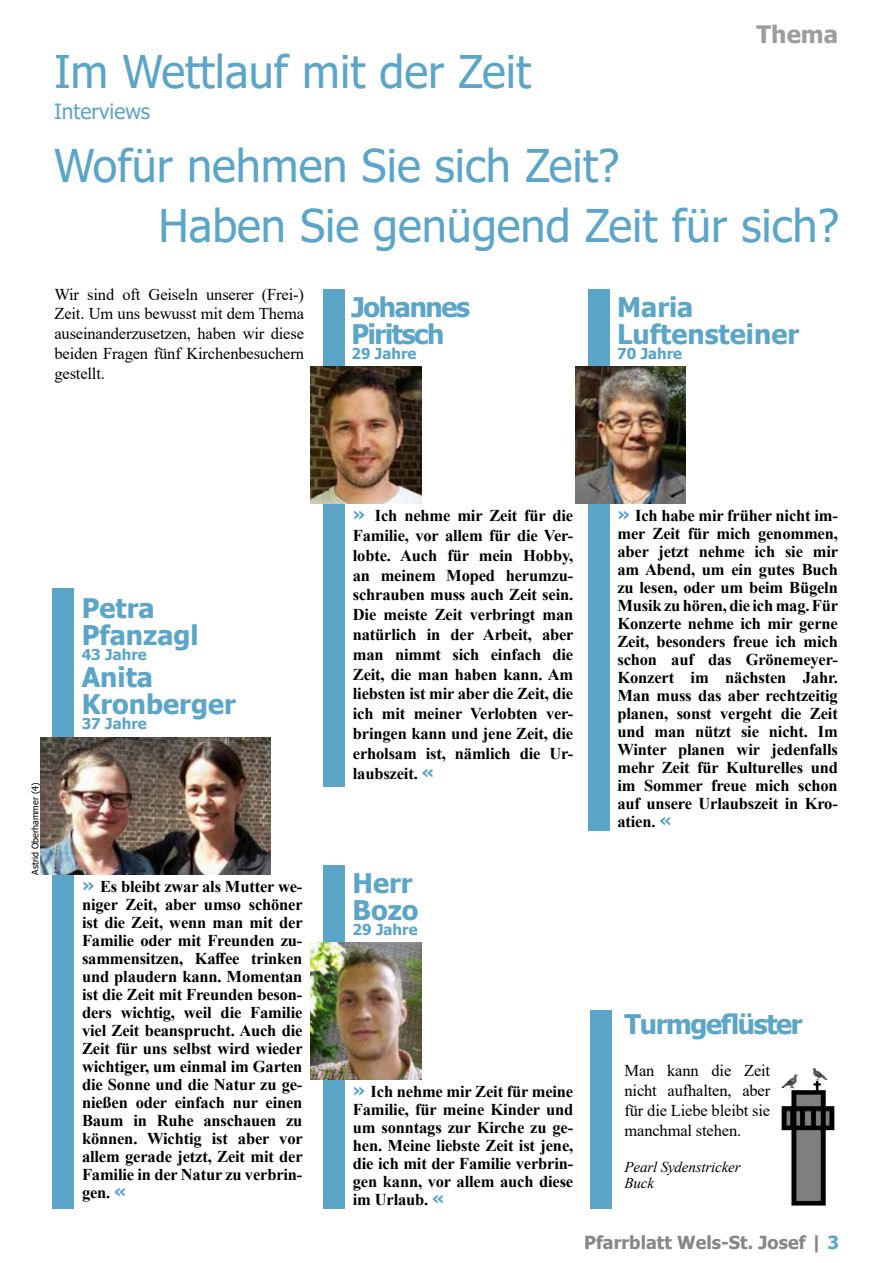
<style>
.page{position:relative;width:893px;height:1263px;background:#fff}
.page>*{position:absolute;margin:0;border:0;box-sizing:border-box;transform-origin:0 0}
.t1{font:45px/59.2px "Tahoma";color:#5ba5c8}
.t2{font:700 27px/27px "Tahoma";color:#5ba5c8}
.t3{font:700 27px/27px "Tahoma";letter-spacing:-.05em;color:#5ba5c8}
.t4{font:700 24px "Tahoma";color:#9d9d9c}
.t5{font:21px "Tahoma";color:#5ba5c8}
.t6{font:700 18px "Tahoma";color:#878787}
.t7{font:700 16.5px/18px "Times New Roman";letter-spacing:-.01em;color:#000;text-align:justify}
.t8{font:16.5px/19.8px "Times New Roman";letter-spacing:-.01em;color:#000;text-align:justify}
.t9{font:700 15px "Tahoma";color:#5ba5c8}
.t10{font:italic 15px/16.5px "Times New Roman";letter-spacing:-.01em;color:#000}
.t11{font:9px "Tahoma";color:#000}
.s1{font-family:"Tahoma";font-size:18px;color:#5ba5c8}
.s2{color:#5ba5c8}
</style>
<div class="page">
<img style="left:781px;top:1068px;width:54px;height:138px">
<div style="left:590px;top:1011px;width:21px;height:198px;background:#5ba5c8"></div>
<div style="left:323px;top:289px;width:22px;height:498px;background:#5ba5c8"></div>
<img style="left:311px;top:366px;width:110px;height:138px">
<div style="left:323px;top:865px;width:22px;height:344px;background:#5ba5c8"></div>
<img style="left:311px;top:942px;width:110px;height:137px">
<div style="left:52px;top:588px;width:22px;height:621px;background:#5ba5c8"></div>
<img style="left:40px;top:738px;width:230px;height:137px">
<div style="left:588px;top:289px;width:21px;height:542px;background:#5ba5c8"></div>
<img style="left:575px;top:366px;width:111px;height:137px">
<h1 class="t1" style="left:54px;top:45px;width:479px">Im Wettlauf mit der Zeit</h1>
<p class="t5" style="left:54px;top:97px;width:98px">Interviews</p>
<h3 class="t4" style="left:757px;top:17px;width:83px">Thema</h3>
<h1 class="t1" style="left:158px;top:139px;width:682px;text-indent:-104px">Wofür nehmen Sie sich Zeit?<br>Haben Sie genügend Zeit für sich?</h1>
<p class="t8" style="left:54px;top:284px;width:251px">Wir sind oft Geiseln unserer (Frei-)<br>Zeit. Um uns bewusst mit dem Thema auseinanderzusetzen, haben wir diese beiden Fragen fünf Kirchenbesuchern gestellt.</p>
<h2 class="t3" style="left:351px;top:295px;width:120px">Johannes<br>Piritsch</h2>
<p class="t9" style="left:351px;top:343px;width:67px">29 Jahre</p>
<h2 class="t2" style="left:617px;top:295px;width:183px">Maria<br>Luftensteiner</h2>
<p class="t9" style="left:617px;top:343px;width:67px">70 Jahre</p>
<p class="t11" style="left:29px;top:875px;width:94px;rotate:-90deg">Astrid Oberhammer (4)</p>
<h2 class="t2" style="left:82px;top:595px;width:119px">Petra<br>Pfanzagl</h2>
<p class="t9" style="left:82px;top:644px;width:67px">43 Jahre</p>
<h2 class="t2" style="left:82px;top:664px;width:156px">Anita<br>Kronberger</h2>
<p class="t9" style="left:82px;top:713px;width:67px">37 Jahre</p>
<p class="t7" style="left:82px;top:877px;width:222px"><span class="s1">»</span> Es bleibt zwar als Mutter we&shy;niger Zeit, aber umso schöner ist die Zeit, wenn man mit der Familie oder mit Freunden zu&shy;sammensitzen, Kaffee trinken und plaudern kann. Momentan ist die Zeit mit Freunden beson&shy;ders wichtig, weil die Familie viel Zeit beansprucht. Auch die Zeit für uns selbst wird wieder wichtiger, um einmal im Garten die Sonne und die Natur zu ge&shy;nießen oder einfach nur einen Baum in Ruhe anschauen zu können. Wichtig ist aber vor allem gerade jetzt, Zeit mit der Familie in der Natur zu verbrin&shy;gen. <span class="s1">«</span></p>
<p class="t7" style="left:353px;top:505px;width:222px;line-height:19.8px"><span class="s1">»</span> Ich nehme mir Zeit für die Familie, vor allem für die Ver&shy;lobte. Auch für mein Hobby, an meinem Moped herumzu&shy;schrauben muss auch Zeit sein.<br>Die meiste Zeit verbringt man natürlich in der Arbeit, aber man nimmt sich einfach die Zeit, die man haben kann. Am liebsten ist mir aber die Zeit, die ich mit meiner Verlobten ver&shy;bringen kann und jene Zeit, die erholsam ist, nämlich die Ur&shy;laubszeit. <span class="s1">«</span></p>
<h2 class="t2" style="left:353px;top:871px;width:68px">Herr<br>Bozo</h2>
<p class="t9" style="left:353px;top:919px;width:67px">29 Jahre</p>
<p class="t7" style="left:617px;top:506px;width:222px"><span class="s1">»</span> Ich habe mir früher nicht im&shy;mer Zeit für mich genommen, aber jetzt nehme ich sie mir am Abend, um ein gutes Buch zu lesen, oder um beim Bügeln Musik zu hören, die ich mag. Für Konzerte nehme ich mir gerne Zeit, besonders freue ich mich schon auf das Grönemeyer-Konzert im nächsten Jahr.<br>Man muss das aber rechtzeitig planen, sonst vergeht die Zeit und man nützt sie nicht. Im Winter planen wir jedenfalls mehr Zeit für Kulturelles und im Sommer freue mich schon auf unsere Urlaubszeit in Kro&shy;atien. <span class="s1">«</span></p>
<p class="t7" style="left:353px;top:1082px;width:222px"><span class="s1">»</span> Ich nehme mir Zeit für meine Familie, für meine Kinder und um sonntags zur Kirche zu ge&shy;hen. Meine liebste Zeit ist jene, die ich mit der Familie verbrin&shy;gen kann, vor allem auch diese im Urlaub. <span class="s1">«</span></p>
<h2 class="t3" style="left:625px;top:1012px;width:180px">Turmgeflüster</h2>
<p class="t8" style="left:625px;top:1060px;width:147px">Man kann die Zeit nicht aufhalten, aber für die Liebe bleibt sie manchmal stehen.</p>
<p class="t10" style="left:625px;top:1158px;width:118px">Pearl Sydenstricker<br>Buck</p>
<p class="t6" style="left:584px;top:1230px;width:256px">Pfarrblatt Wels-St. Josef | <span class="s2">3</span></p>
</div>
